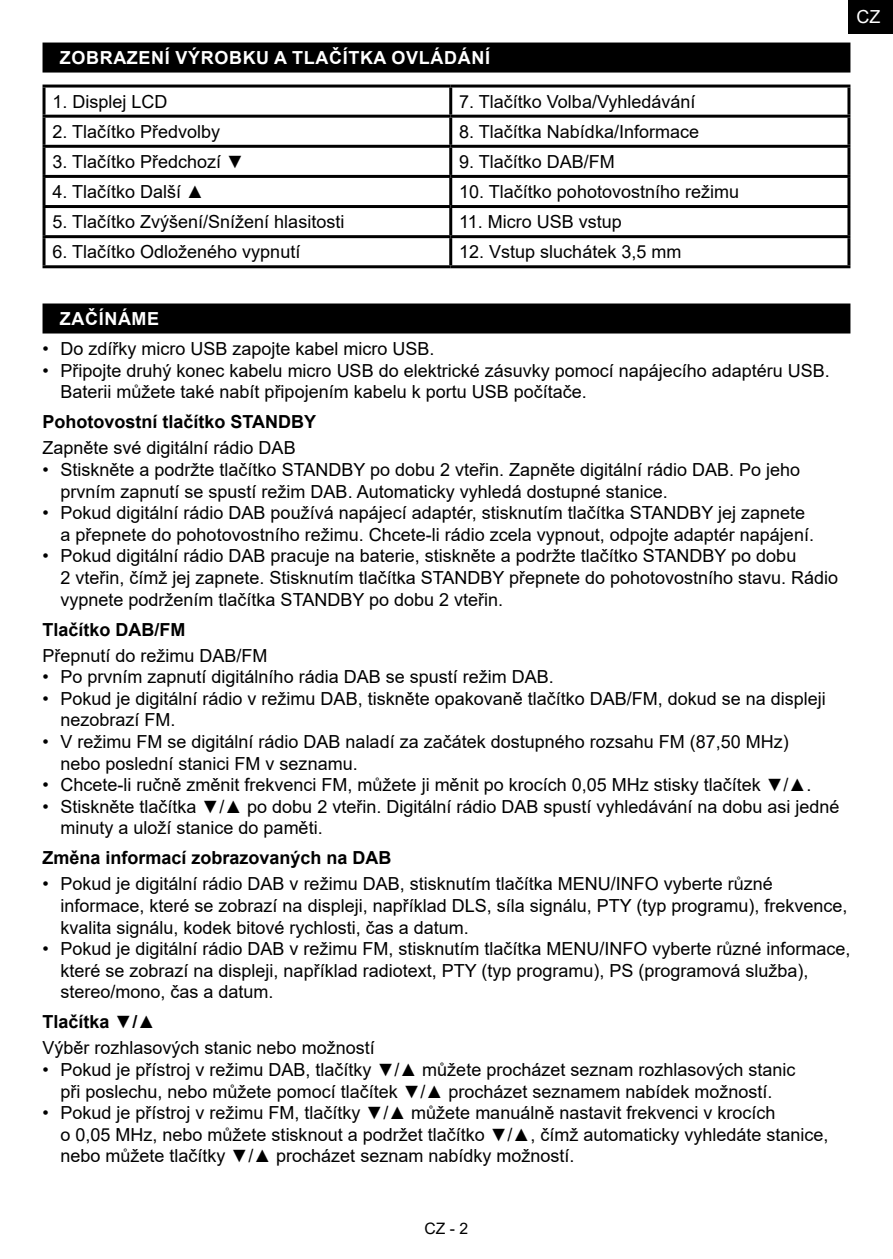
<style>
.page{position:relative;width:893px;height:1259px;background:#fff}
.page>*{position:absolute;margin:0;border:0;box-sizing:border-box;transform-origin:0 0}
.t1{font:18px/21.6px "Arial";color:#000}
.t2{font:700 18px "Arial";color:#000}
.t3{font:700 18px "Arial";letter-spacing:.035em;color:#fff}
.t4{font:18px "Arial";color:#fff}
.t5{font:15.6px "Arial";color:#000}
</style>
<div class="page">
<div style="left:848px;top:0;width:45px;height:34px;background:#000"></div>
<div style="left:43px;top:43px;width:807px;height:30px;background:#000"></div>
<div style="left:43px;top:303px;width:807px;height:30px;background:#000"></div>
<hr style="left:43px;top:85px;width:408px;height:3px;background:#000">
<hr style="left:43px;top:88px;width:3px;height:27px;background:#000">
<hr style="left:451px;top:85px;width:399px;height:3px;background:#000">
<hr style="left:449px;top:88px;width:3px;height:27px;background:#000">
<hr style="left:847px;top:88px;width:3px;height:27px;background:#000">
<hr style="left:43px;top:115px;width:408px;height:3px;background:#000">
<hr style="left:43px;top:118px;width:3px;height:27px;background:#000">
<hr style="left:451px;top:115px;width:399px;height:3px;background:#000">
<hr style="left:449px;top:118px;width:3px;height:27px;background:#000">
<hr style="left:847px;top:118px;width:3px;height:27px;background:#000">
<hr style="left:43px;top:145px;width:408px;height:3px;background:#000">
<hr style="left:43px;top:148px;width:3px;height:27px;background:#000">
<hr style="left:451px;top:145px;width:399px;height:3px;background:#000">
<hr style="left:449px;top:148px;width:3px;height:27px;background:#000">
<hr style="left:847px;top:148px;width:3px;height:27px;background:#000">
<hr style="left:43px;top:175px;width:408px;height:3px;background:#000">
<hr style="left:43px;top:178px;width:3px;height:27px;background:#000">
<hr style="left:451px;top:175px;width:399px;height:3px;background:#000">
<hr style="left:449px;top:178px;width:3px;height:27px;background:#000">
<hr style="left:847px;top:178px;width:3px;height:27px;background:#000">
<hr style="left:43px;top:205px;width:408px;height:3px;background:#000">
<hr style="left:43px;top:208px;width:3px;height:27px;background:#000">
<hr style="left:451px;top:205px;width:399px;height:3px;background:#000">
<hr style="left:449px;top:208px;width:3px;height:27px;background:#000">
<hr style="left:847px;top:208px;width:3px;height:27px;background:#000">
<hr style="left:43px;top:235px;width:408px;height:3px;background:#000">
<hr style="left:43px;top:238px;width:3px;height:27px;background:#000">
<hr style="left:451px;top:235px;width:399px;height:3px;background:#000">
<hr style="left:449px;top:238px;width:3px;height:27px;background:#000">
<hr style="left:847px;top:238px;width:3px;height:27px;background:#000">
<hr style="left:43px;top:265px;width:408px;height:3px;background:#000">
<hr style="left:451px;top:265px;width:399px;height:3px;background:#000">
<p class="t3" style="left:60px;top:45px;width:432px">ZOBRAZENÍ VÝROBKU A TLAČÍTKA OVLÁDÁNÍ</p>
<p class="t1" style="left:53px;top:90px;width:117px">1. Displej LCD</p>
<p class="t1" style="left:459px;top:90px;width:238px">7. Tlačítko Volba/Vyhledávání</p>
<p class="t1" style="left:53px;top:121px;width:169px">2. Tlačítko Předvolby</p>
<p class="t1" style="left:459px;top:121px;width:241px">8. Tlačítka Nabídka/Informace</p>
<p class="t1" style="left:53px;top:151px;width:193px">3. Tlačítko Předchozí ▼</p>
<p class="t1" style="left:459px;top:151px;width:157px">9. Tlačítko DAB/FM</p>
<p class="t1" style="left:53px;top:181px;width:153px">4. Tlačítko Další ▲</p>
<p class="t1" style="left:459px;top:181px;width:281px">10. Tlačítko pohotovostního režimu</p>
<p class="t1" style="left:53px;top:211px;width:293px">5. Tlačítko Zvýšení/Snížení hlasitosti</p>
<p class="t1" style="left:459px;top:211px;width:164px">11. Micro USB vstup</p>
<p class="t1" style="left:53px;top:241px;width:249px">6. Tlačítko Odloženého vypnutí</p>
<p class="t1" style="left:459px;top:241px;width:224px">12. Vstup sluchátek 3,5 mm</p>
<p class="t4" style="left:856px;top:4px;width:25px">CZ</p>
<p class="t3" style="left:60px;top:306px;width:101px">ZAČÍNÁME</p>
<p class="t1" style="left:43px;top:338px;width:394px">• Do zdířky micro USB zapojte kabel micro USB.</p>
<p class="t1" style="left:61px;top:359px;width:771px;text-indent:-18px">• Připojte druhý konec kabelu micro USB do elektrické zásuvky pomocí napájecího adaptéru USB.<br>Baterii můžete také nabít připojením kabelu k portu USB počítače.</p>
<p class="t2" style="left:43px;top:409px;width:275px">Pohotovostní tlačítko STANDBY</p>
<p class="t1" style="left:43px;top:437px;width:255px">Zapněte své digitální rádio DAB</p>
<p class="t1" style="left:61px;top:459px;width:741px;text-indent:-18px">• Stiskněte a podržte tlačítko STANDBY po dobu 2 vteřin. Zapněte digitální rádio DAB. Po jeho prvním zapnutí se spustí režim DAB. Automaticky vyhledá dostupné stanice.</p>
<p class="t1" style="left:61px;top:502px;width:755px;text-indent:-18px">• Pokud digitální rádio DAB používá napájecí adaptér, stisknutím tlačítka STANDBY jej zapnete a přepnete do pohotovostního režimu. Chcete-li rádio zcela vypnout, odpojte adaptér napájení.</p>
<p class="t1" style="left:61px;top:545px;width:779px;text-indent:-18px">• Pokud digitální rádio DAB pracuje na baterie, stiskněte a podržte tlačítko STANDBY po dobu<br>2 vteřin, čímž jej zapnete. Stisknutím tlačítka STANDBY přepnete do pohotovostního stavu. Rádio vypnete podržením tlačítka STANDBY po dobu 2 vteřin.</p>
<p class="t2" style="left:43px;top:616px;width:145px">Tlačítko DAB/FM</p>
<p class="t1" style="left:43px;top:644px;width:227px">Přepnutí do režimu DAB/FM</p>
<p class="t1" style="left:43px;top:666px;width:513px">• Po prvním zapnutí digitálního rádia DAB se spustí režim DAB.</p>
<p class="t1" style="left:61px;top:687px;width:767px;text-indent:-18px">• Pokud je digitální rádio v režimu DAB, tiskněte opakovaně tlačítko DAB/FM, dokud se na displeji nezobrazí FM.</p>
<p class="t1" style="left:61px;top:730px;width:730px;text-indent:-18px">• V režimu FM se digitální rádio DAB naladí za začátek dostupného rozsahu FM (87,50 MHz) nebo poslední stanici FM v seznamu.</p>
<p class="t1" style="left:43px;top:774px;width:770px">• Chcete-li ručně změnit frekvenci FM, můžete ji měnit po krocích 0,05 MHz stisky tlačítek ▼/▲.</p>
<p class="t1" style="left:61px;top:795px;width:781px;text-indent:-18px">• Stiskněte tlačítka ▼/▲ po dobu 2 vteřin. Digitální rádio DAB spustí vyhledávání na dobu asi jedné minuty a uloží stanice do paměti.</p>
<p class="t2" style="left:43px;top:845px;width:351px">Změna informací zobrazovaných na DAB</p>
<p class="t1" style="left:61px;top:873px;width:789px;text-indent:-18px">• Pokud je digitální rádio DAB v režimu DAB, stisknutím tlačítka MENU/INFO vyberte různé informace, které se zobrazí na displeji, například DLS, síla signálu, PTY (typ programu), frekvence, kvalita signálu, kodek bitové rychlosti, čas a datum.</p>
<p class="t1" style="left:61px;top:938px;width:791px;text-indent:-18px">• Pokud je digitální rádio DAB v režimu FM, stisknutím tlačítka MENU/INFO vyberte různé informace, které se zobrazí na displeji, například radiotext, PTY (typ programu), PS (programová služba), stereo/mono, čas a datum.</p>
<p class="t2" style="left:43px;top:1009px;width:114px">Tlačítka ▼/▲</p>
<p class="t1" style="left:43px;top:1037px;width:334px">Výběr rozhlasových stanic nebo možností</p>
<p class="t1" style="left:43px;top:1058px;width:754px;text-align:center">• Pokud je přístroj v režimu DAB, tlačítky ▼/▲ můžete procházet seznam rozhlasových stanic při poslechu, nebo můžete pomocí tlačítek ▼/▲ procházet seznamem nabídek možností.</p>
<p class="t1" style="left:61px;top:1102px;width:769px;text-indent:-18px">• Pokud je přístroj v režimu FM, tlačítky ▼/▲ můžete manuálně nastavit frekvenci v krocích<br>o 0,05 MHz, nebo můžete stisknout a podržet tlačítko ▼/▲, čímž automaticky vyhledáte stanice, nebo můžete tlačítky ▼/▲ procházet seznam nabídky možností.</p>
<p class="t5" style="left:425px;top:1217px;width:45px">CZ - 2</p>
</div>
